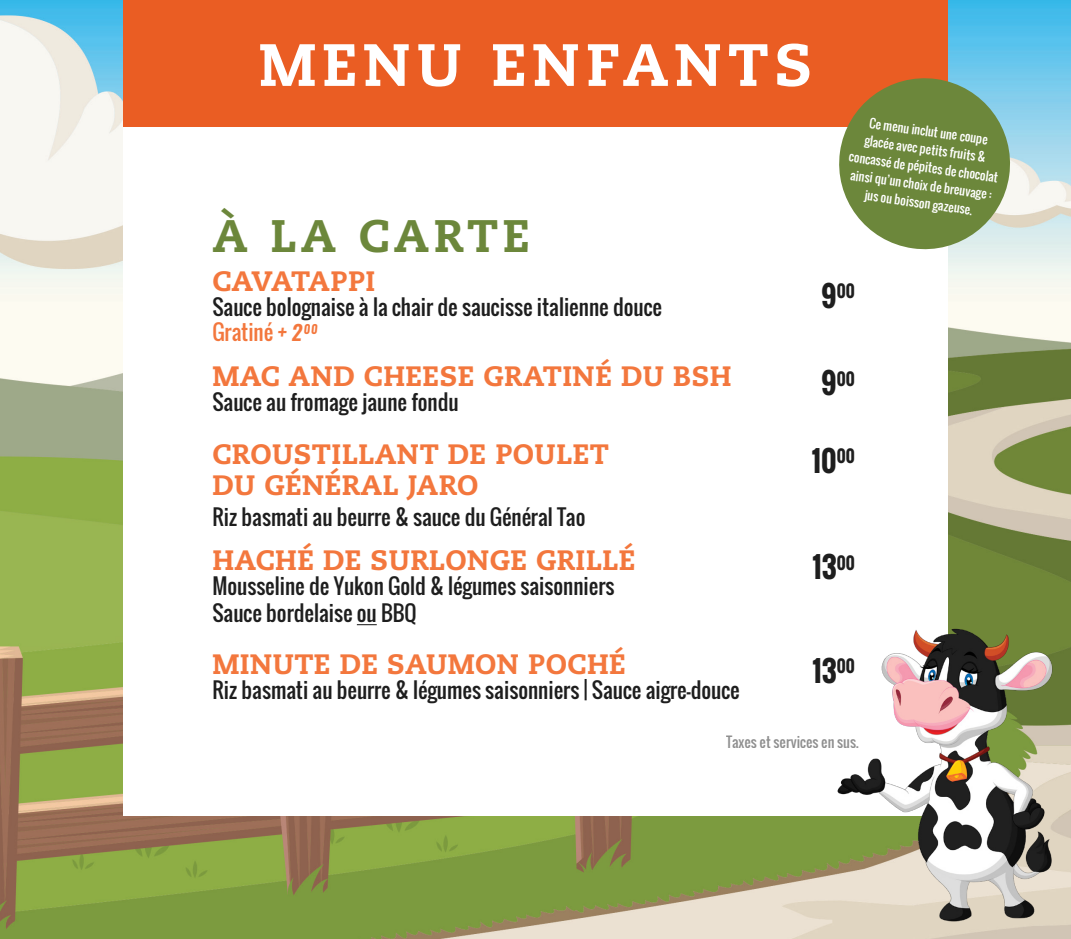
<style>
.page{position:relative;width:1071px;height:939px;background:#fff}
.page>*{position:absolute;margin:0;border:0;box-sizing:border-box;transform-origin:0 0}
.plats{font:800 59.5px "Caecilia LT Std";letter-spacing:.1em;color:#fff}
.plats-2{font:800 45.5px "Caecilia LT Std";letter-spacing:.1em;color:#6c873b}
.plats-3{font:800 28px "Caecilia LT Std";letter-spacing:.015em;color:#f3773d}
.description_plat{font:700 28px "Oswald";color:#1e1e1e}
.plats-4{font:800 28px "Caecilia LT Std";letter-spacing:-.03em;color:#f3773d}
.description_plat-2{font:21px "Oswald";color:#1e1e1e}
.description_plat-3{font:21px "Oswald";color:#f3773d}
.description_plat-4{font:700 16.28px "Oswald";color:#1e1e1e}
.t1{font:14px "Oswald";color:#1e1e1e}
.description_plat-5{font:12.08px/18px "Oswald";color:#fff;text-align:center}
.s1{font-size:28px}
.s2{font-weight:600;font-style:italic}
</style>
<div class="page">
<img style="left:0;top:0;width:1071px;height:939px">
<div style="left:123px;top:126px;width:825px;height:689px;background:#fff"></div>
<svg style="left:357px;top:624px;width:20px;height:1px"></svg>
<img style="left:804px;top:584px;width:267px;height:355px">
<div style="left:123px;top:0;width:825px;height:126px;background:#ea5d23"></div>
<svg style="left:833px;top:73px;width:183px;height:182px"></svg>
<p class="plats" style="left:259px;top:28px;width:555px">MENU ENFANTS</p>
<p class="description_plat-5" style="left:855px;top:112px;width:152px;rotate:8deg">Ce menu inclut une coupe glacée avec petits fruits &amp; concassé de pépites de chocolat ainsi qu’un choix de breuvage : jus ou boisson gazeuse.</p>
<p class="plats-2" style="left:212px;top:208px;width:319px">À LA CARTE</p>
<p class="plats-4" style="left:212px;top:264px;width:165px">CAVATAPPI</p>
<p class="description_plat-4" style="left:821px;top:279px;width:35px"><span class="s1">9</span>00</p>
<p class="description_plat-2" style="left:212px;top:291px;width:451px">Sauce bolognaise à la chair de saucisse italienne douce</p>
<p class="description_plat-3" style="left:212px;top:316px;width:107px">Gratiné <span class="s2">+ 2</span><sup>00</sup></p>
<p class="plats-3" style="left:212px;top:359px;width:521px">MAC AND CHEESE GRATINÉ DU BSH</p>
<p class="description_plat-4" style="left:821px;top:366px;width:35px"><span class="s1">9</span>00</p>
<p class="description_plat-2" style="left:212px;top:386px;width:248px">Sauce au fromage jaune fondu</p>
<p class="plats-3" style="left:212px;top:436px;width:398px">CROUSTILLANT DE POULET</p>
<p class="plats-3" style="left:212px;top:468px;width:268px">DU GÉNÉRAL JARO</p>
<p class="description_plat" style="left:812px;top:439px;width:44px">10<sup>00</sup></p>
<p class="description_plat-2" style="left:212px;top:501px;width:375px">Riz basmati au beurre &amp; sauce du Général Tao</p>
<p class="plats-3" style="left:212px;top:543px;width:424px">HACHÉ DE SURLONGE GRILLÉ</p>
<p class="description_plat" style="left:813px;top:546px;width:44px">13<sup>00</sup></p>
<p class="description_plat-2" style="left:212px;top:570px;width:404px">Mousseline de Yukon Gold &amp; légumes saisonniers</p>
<p class="description_plat-2" style="left:212px;top:596px;width:206px">Sauce bordelaise ou BBQ</p>
<p class="plats-3" style="left:212px;top:646px;width:415px">MINUTE DE SAUMON POCHÉ</p>
<p class="description_plat" style="left:813px;top:649px;width:44px">13<sup>00</sup></p>
<p class="description_plat-2" style="left:212px;top:674px;width:529px">Riz basmati au beurre &amp; légumes saisonniers | Sauce aigre-douce</p>
<p class="t1" style="left:726px;top:731px;width:134px">Taxes et services en sus.</p>
</div>
